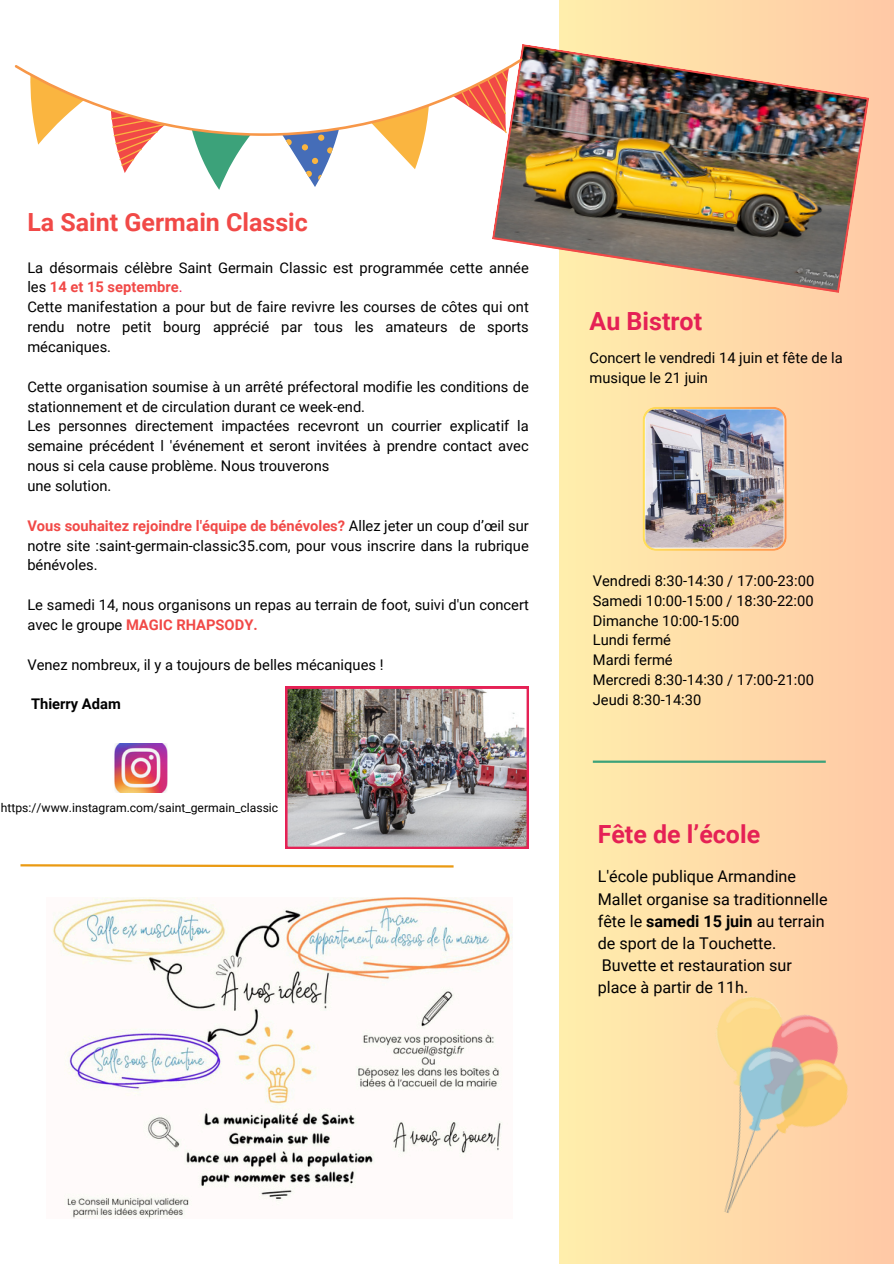
<style>
.page{position:relative;width:894px;height:1264px;background:#fff}
.page>*{position:absolute;margin:0;border:0;box-sizing:border-box;transform-origin:0 0}
.t1{font:700 25.05px "Roboto";color:#e52155}
.t2{font:700 25.05px "Roboto";color:#f14947}
.t3{font:16.2px/22px "Roboto";color:#000}
.t4{font:14.7px/19.8px "Roboto";color:#000}
.t5{font:700 14.7px "Roboto";color:#000}
.t6{font:12.15px "Roboto";color:#000}
.s1{font-weight:700;color:#f14947}
.s2{color:#e52155}
.s3{font-weight:700}
</style>
<div class="page">
<div style="left:559px;top:0;width:334px;height:1262px;background:linear-gradient(to right,#ffeeac,#ffc8a6)"></div>
<img style="left:642px;top:407px;width:144px;height:144px">
<hr style="left:592px;top:760px;width:233px;height:2px;background:#3ca27a">
<img style="left:285px;top:686px;width:243px;height:162px">
<img style="left:492px;top:44px;width:377px;height:249px">
<svg style="left:15px;top:58px;width:507px;height:132px"></svg>
<svg style="left:20px;top:864px;width:434px;height:4px"></svg>
<img style="left:660px;top:987px;width:208px;height:250px">
<img style="left:52px;top:897px;width:460px;height:321px">
<img style="left:114px;top:743px;width:53px;height:49px">
<h4 class="t2" style="left:27px;top:207px;width:282px">La Saint Germain Classic</h4>
<h1 class="t4" style="left:27px;top:258px;width:503px">La désormais célèbre Saint Germain Classic est programmée cette année les <span class="s1">14 et 15 septembre</span><span class="s2">.<br></span>Cette manifestation a pour but de faire revivre les courses de côtes qui ont rendu notre petit bourg apprécié par tous les amateurs de sports mécaniques.</h1>
<h4 class="t4" style="left:27px;top:377px;width:503px">Cette organisation soumise à un arrêté préfectoral modifie les conditions de stationnement et de circulation durant ce week-end.<br>Les personnes directement impactées recevront un courrier explicatif la semaine précédent l 'événement et seront invitées à prendre contact avec nous si cela cause problème. Nous trouverons<br>une solution.</h4>
<p class="t4" style="left:27px;top:516px;width:503px;text-align:justify"><span class="s1">Vous souhaitez rejoindre l'équipe de bénévoles?</span> Allez jeter un coup d’œil sur notre site :saint-germain-classic35.com, pour vous inscrire dans la rubrique bénévoles.</p>
<p class="t4" style="left:27px;top:595px;width:503px">Le samedi 14, nous organisons un repas au terrain de foot, suivi d'un concert avec le groupe <span class="s1">MAGIC RHAPSODY.</span></p>
<p class="t4" style="left:27px;top:654px;width:357px">Venez nombreux, il y a toujours de belles mécaniques !</p>
<h2 class="t5" style="left:31px;top:695px;width:91px">Thierry Adam</h2>
<p class="t6" style="left:1px;top:801px;width:279px">https://www.instagram.com/saint_germain_classic</p>
<h4 class="t1" style="left:589px;top:307px;width:114px">Au Bistrot</h4>
<h4 class="t4" style="left:589px;top:348px;width:255px">Concert le vendredi 14 juin et fête de la musique le 21 juin</h4>
<p class="t4" style="left:592px;top:571px;width:223px">Vendredi 8:30-14:30 / 17:00-23:00<br>Samedi 10:00-15:00 / 18:30-22:00<br>Dimanche 10:00-15:00<br>Lundi fermé<br>Mardi fermé<br>Mercredi 8:30-14:30 / 17:00-21:00<br>Jeudi 8:30-14:30</p>
<p class="t1" style="left:597px;top:819px;width:164px">Fête de l’école</p>
<h3 class="t3" style="left:597px;top:865px;width:231px">L'école publique Armandine<br>Mallet organise sa traditionnelle fête le <span class="s3">samedi 15 juin</span> au terrain de sport de la Touchette.<br>Buvette et restauration sur place à partir de 11h.</h3>
</div>
